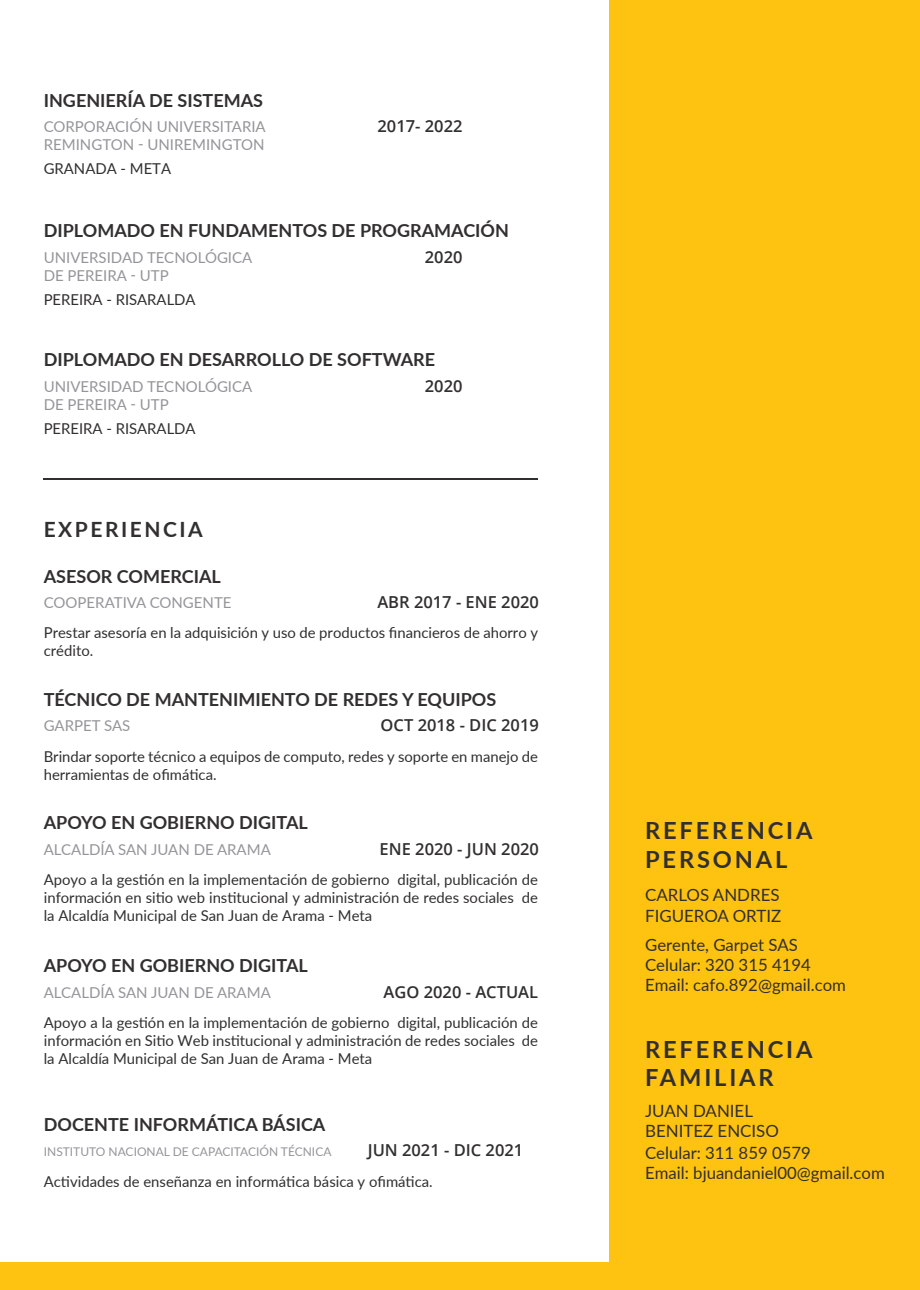
<style>
.page{position:relative;width:920px;height:1290px;background:#fff}
.page>*{position:absolute;margin:0;border:0;box-sizing:border-box;transform-origin:0 0}
.t1{font:700 23.7px/28.3px "Lato";letter-spacing:.12em;color:#312f30}
.t2{font:700 21px "Lato";letter-spacing:.12em;color:#312f30}
.t3{font:700 18px "Lato";color:#312f30}
.t4{font:16.95px/20.2px "Lato";color:#312f30}
.t5{font:600 16.5px "Open Sans";color:#312f30}
.t6{font:15px/18px "Lato";color:#312f30}
.t7{font:15px/18px "Lato";color:#939598}
.t8{font:12px "Lato";color:#939598}
</style>
<div class="page">
<div style="left:610px;top:0;width:310px;height:1262px;background:#fec210"></div>
<hr style="left:44px;top:478px;width:494px;height:1px;background:#312f30">
<div style="left:0;top:1262px;width:920px;height:28px;background:#fec210"></div>
<p class="t3" style="left:44px;top:90px;width:221px">INGENIERÍA DE SISTEMAS</p>
<p class="t7" style="left:44px;top:117px;width:223px">CORPORACIÓN UNIVERSITARIA<br>REMINGTON - UNIREMINGTON</p>
<p class="t5" style="left:378px;top:120px;width:86px">2017- 2022</p>
<p class="t6" style="left:44px;top:159px;width:129px">GRANADA - META</p>
<p class="t3" style="left:44px;top:220px;width:467px">DIPLOMADO EN FUNDAMENTOS DE PROGRAMACIÓN</p>
<p class="t7" style="left:44px;top:248px;width:210px">UNIVERSIDAD TECNOLÓGICA<br>DE PEREIRA - UTP</p>
<p class="t5" style="left:425px;top:251px;width:39px">2020</p>
<p class="t6" style="left:44px;top:290px;width:153px">PEREIRA - RISARALDA</p>
<p class="t3" style="left:44px;top:350px;width:393px">DIPLOMADO EN DESARROLLO DE SOFTWARE</p>
<p class="t7" style="left:44px;top:377px;width:210px">UNIVERSIDAD TECNOLÓGICA<br>DE PEREIRA - UTP</p>
<p class="t5" style="left:425px;top:380px;width:39px">2020</p>
<p class="t6" style="left:44px;top:419px;width:153px">PEREIRA - RISARALDA</p>
<h2 class="t2" style="left:44px;top:517px;width:161px">EXPERIENCIA</h2>
<p class="t3" style="left:44px;top:566px;width:179px">ASESOR COMERCIAL</p>
<p class="t7" style="left:44px;top:593px;width:189px">COOPERATIVA CONGENTE</p>
<p class="t5" style="left:377px;top:596px;width:163px">ABR 2017 - ENE 2020</p>
<p class="t6" style="left:44px;top:623px;width:496px">Prestar asesoría en la adquisición y uso de productos financieros de ahorro y crédito.</p>
<p class="t3" style="left:44px;top:689px;width:454px">TÉCNICO DE MANTENIMIENTO DE REDES Y EQUIPOS</p>
<p class="t7" style="left:44px;top:716px;width:88px">GARPET SAS</p>
<p class="t5" style="left:381px;top:719px;width:160px">OCT 2018 - DIC 2019</p>
<p class="t6" style="left:44px;top:746px;width:496px">Brindar soporte técnico a equipos de computo, redes y soporte en manejo de herramientas de ofimática.</p>
<p class="t3" style="left:44px;top:813px;width:266px">APOYO EN GOBIERNO DIGITAL</p>
<p class="t7" style="left:44px;top:840px;width:229px">ALCALDÍA SAN JUAN DE ARAMA</p>
<p class="t5" style="left:380px;top:843px;width:161px">ENE 2020 - JUN 2020</p>
<p class="t6" style="left:44px;top:870px;width:496px;text-align:justify">Apoyo a la gestión en la implementación de gobierno digital, publicación de información en sitio web institucional y administración de redes sociales de la Alcaldía Municipal de San Juan de Arama - Meta</p>
<p class="t3" style="left:44px;top:955px;width:266px">APOYO EN GOBIERNO DIGITAL</p>
<p class="t7" style="left:44px;top:983px;width:229px">ALCALDÍA SAN JUAN DE ARAMA</p>
<p class="t5" style="left:384px;top:986px;width:156px">AGO 2020 - ACTUAL</p>
<p class="t6" style="left:44px;top:1013px;width:496px;text-align:justify">Apoyo a la gestión en la implementación de gobierno digital, publicación de información en Sitio Web institucional y administración de redes sociales de la Alcaldía Municipal de San Juan de Arama - Meta</p>
<p class="t3" style="left:44px;top:1114px;width:283px">DOCENTE INFORMÁTICA BÁSICA</p>
<p class="t8" style="left:44px;top:1143px;width:289px">INSTITUTO NACIONAL DE CAPACITACIÓN TÉCNICA</p>
<p class="t5" style="left:368px;top:1144px;width:157px">JUN 2021 - DIC 2021</p>
<p class="t6" style="left:44px;top:1171px;width:390px">Actividades de enseñanza en informática básica y ofimática.</p>
<h1 class="t1" style="left:645px;top:816px;width:169px">REFERENCIA<br>PERSONAL</h1>
<p class="t4" style="left:645px;top:884px;width:138px">CARLOS ANDRES<br>FIGUEROA ORTIZ</p>
<p class="t4" style="left:645px;top:934px;width:202px">Gerente, Garpet SAS<br>Celular: 320 315 4194<br>Email: cafo.892@gmail.com</p>
<h1 class="t1" style="left:645px;top:1034px;width:169px">REFERENCIA<br>FAMILIAR</h1>
<p class="t4" style="left:645px;top:1100px;width:135px">JUAN DANIEL<br>BENITEZ ENCISO</p>
<p class="t4" style="left:645px;top:1142px;width:241px">Celular: 311 859 0579<br>Email: bjuandaniel00@gmail.com</p>
</div>
